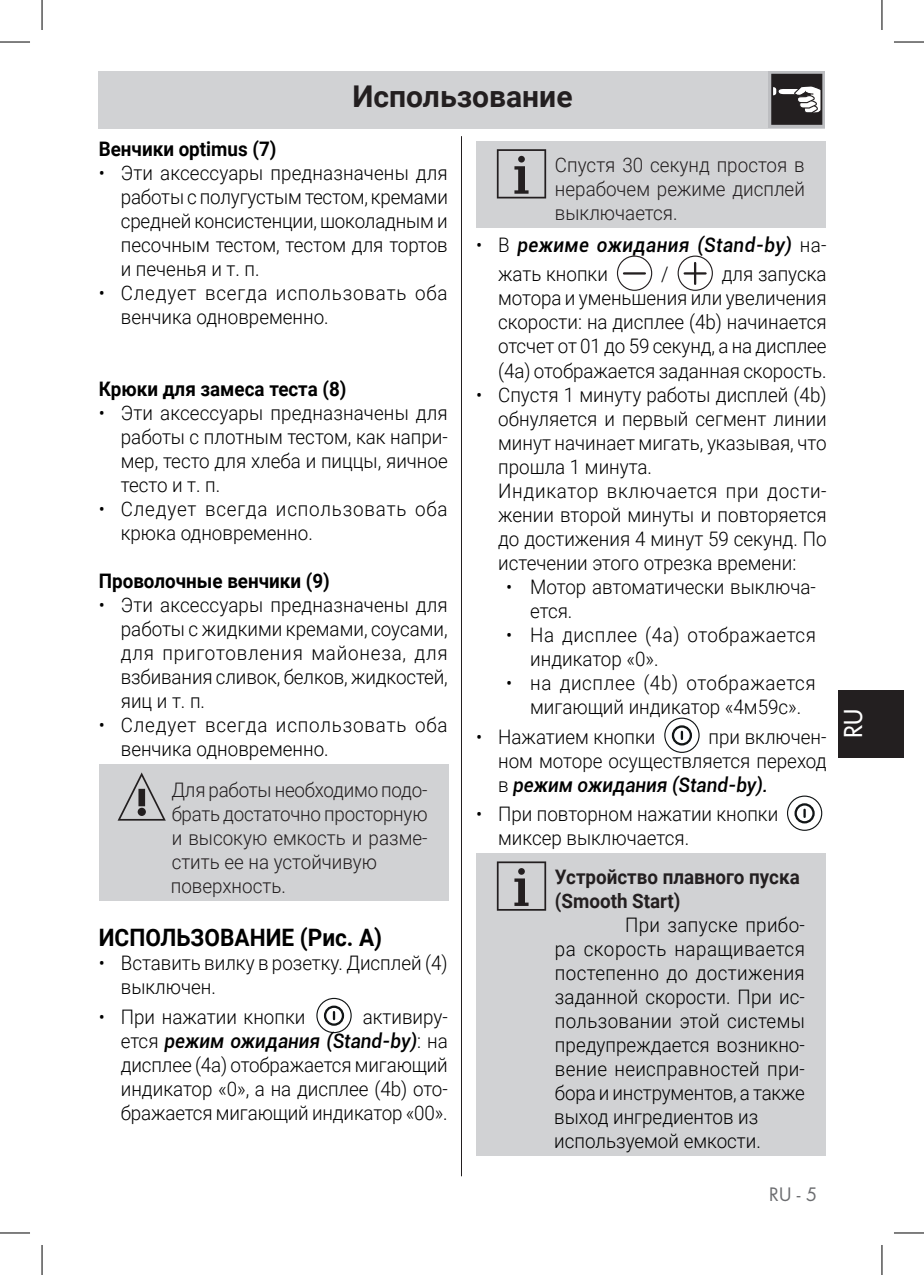
<style>
.page{position:relative;width:924px;height:1275px;background:#fff}
.page>*{position:absolute;margin:0;border:0;box-sizing:border-box;transform-origin:0 0}
.Testo{font:700 30px "Roboto";color:#231f20}
.testo_tab{font:700 24px "Roboto";color:#000;scale:.94 1}
.t1{font:500 24px "Futura Std";color:#fff}
.testo_tab-2{font:300 20px/24px "Roboto";color:#000;text-align:justify;scale:.94 1}
.testo_tab-3{font:300 20px/24px "Roboto";color:#231f20;text-align:justify;scale:.94 1}
.testo_tab-4{font:300 20px/24px "Roboto";letter-spacing:.04em;color:#000;scale:.94 1}
.testo_tab-5{font:700 20px "Roboto";color:#000;scale:.94 1}
.testo_tab-6{font:italic 500 20px/30px "Roboto";letter-spacing:.02em;color:#000;scale:.94 1}
.testo_tab-7{font:300 20px/24px "Roboto";letter-spacing:.03em;color:#000;scale:.94 1}
.testo_tab-8{font:700 20px "Roboto";color:#231f20;scale:.94 1}
.t2{font:18px "Futura Std";color:#6c6d70}
.s1{font-weight:500;font-style:italic}
.s2{font-weight:300;font-style:normal}
</style>
<div class="page">
<hr style="left:461px;top:136px;width:1px;height:1040px;background:#231f20">
<div style="left:99px;top:71px;width:725px;height:58px;background:#d1d2d4"></div>
<div style="left:837px;top:690px;width:65px;height:68px;background:#231f20"></div>
<svg style="left:768px;top:71px;width:56px;height:57px"></svg>
<svg style="left:770px;top:74px;width:52px;height:51px;background:#514d4e"></svg>
<div style="left:99px;top:764px;width:349px;height:137px;background:#d1d2d4"></div>
<svg style="left:118px;top:772px;width:48px;height:48px"></svg>
<svg style="left:317px;top:998px;width:34px;height:34px"></svg>
<div style="left:316px;top:998px;width:35px;height:35px;border:1px solid #111516;border-radius:50%"></div>
<div style="left:324px;top:1005px;width:20px;height:20px;border:2px solid #111516;border-radius:50%"></div>
<svg style="left:333px;top:1012px;width:2px;height:7px"></svg>
<div style="left:476px;top:141px;width:349px;height:86px;background:#d1d2d4"></div>
<svg style="left:496px;top:149px;width:50px;height:49px"></svg>
<div style="left:616px;top:255px;width:36px;height:36px;border:1px solid #231f20;border-radius:50%"></div>
<hr style="left:623px;top:272px;width:21px;height:2px;background:#231f20">
<svg style="left:677px;top:256px;width:35px;height:34px"></svg>
<div style="left:677px;top:255px;width:35px;height:36px;border:1px solid #231f20;border-radius:50%"></div>
<hr style="left:693px;top:263px;width:3px;height:21px;background:#231f20">
<hr style="left:684px;top:272px;width:21px;height:2px;background:#231f20">
<svg style="left:664px;top:718px;width:34px;height:34px"></svg>
<div style="left:664px;top:717px;width:35px;height:36px;border:1px solid #111516;border-radius:50%"></div>
<div style="left:671px;top:725px;width:20px;height:20px;border:2px solid #111516;border-radius:50%"></div>
<svg style="left:680px;top:732px;width:2px;height:7px"></svg>
<svg style="left:787px;top:796px;width:34px;height:34px"></svg>
<div style="left:786px;top:795px;width:35px;height:36px;border:1px solid #111516;border-radius:50%"></div>
<div style="left:794px;top:803px;width:20px;height:20px;border:2px solid #111516;border-radius:50%"></div>
<svg style="left:803px;top:809px;width:2px;height:8px"></svg>
<div style="left:476px;top:853px;width:349px;height:302px;background:#d1d2d4"></div>
<svg style="left:496px;top:861px;width:50px;height:49px"></svg>
<hr style="left:0;top:42px;width:30px;height:1px;background:#000">
<hr style="left:893px;top:42px;width:30px;height:1px;background:#000">
<hr style="left:0;top:1232px;width:30px;height:1px;background:#000">
<hr style="left:893px;top:1232px;width:30px;height:1px;background:#000">
<hr style="left:42px;top:0;width:1px;height:30px;background:#000">
<hr style="left:42px;top:1245px;width:1px;height:30px;background:#000">
<hr style="left:881px;top:0;width:1px;height:30px;background:#000">
<hr style="left:881px;top:1245px;width:1px;height:30px;background:#000">
<p class="Testo" style="left:352px;top:76px;width:221px">Использование</p>
<p class="testo_tab-5" style="left:99px;top:135px;width:190px">Венчики optimus (7)</p>
<p class="testo_tab-2" style="left:121px;top:160px;width:349px;text-indent:-22px">• Эти аксессуары предназначены для работы с полугустым тестом, кремами средней консистенции, шоколадным и песочным тестом, тестом для тортов и печенья и т. п.</p>
<p class="testo_tab-4" style="left:121px;top:280px;width:349px;text-indent:-22px">• Следует всегда использовать оба венчика одновременно.</p>
<p class="testo_tab-5" style="left:99px;top:375px;width:265px">Крюки для замеса теста (8)</p>
<p class="testo_tab-2" style="left:121px;top:400px;width:349px;text-indent:-22px">• Эти аксессуары предназначены для работы с плотным тестом, как напри&shy;мер, тесто для хлеба и пиццы, яичное тесто и т. п.</p>
<p class="testo_tab-4" style="left:121px;top:496px;width:349px;text-indent:-22px">• Следует всегда использовать оба крюка одновременно.</p>
<p class="testo_tab-5" style="left:99px;top:567px;width:247px">Проволочные венчики (9)</p>
<p class="testo_tab-2" style="left:121px;top:592px;width:349px;text-indent:-22px">• Эти аксессуары предназначены для работы с жидкими кремами, соусами, для приготовления майонеза, для взбивания сливок, белков, жидкостей, яиц и т. п.</p>
<p class="testo_tab-4" style="left:121px;top:712px;width:349px;text-indent:-22px">• Следует всегда использовать оба венчика одновременно.</p>
<p class="testo_tab-3" style="left:171px;top:777px;width:274px">Для работы необходимо подо&shy;брать достаточно просторную и высокую емкость и разме&shy;стить ее на устойчивую</p>
<p class="testo_tab-3" style="left:171px;top:873px;width:124px">поверхность.</p>
<p class="testo_tab" style="left:99px;top:920px;width:303px">ИСПОЛЬЗОВАНИЕ (Рис. A)</p>
<p class="testo_tab-2" style="left:121px;top:950px;width:349px;text-indent:-22px">• Вставить вилку в розетку. Дисплей (4) выключен.</p>
<p class="testo_tab-2" style="left:99px;top:1004px;width:221px">• При нажатии кнопки</p>
<p class="testo_tab-2" style="left:121px;top:1004px;width:349px;text-indent:242px">активиру&shy;ется <span class="s1">режим ожидания (Stand-by)</span>: на дисплее (4a) отображается мигающий индикатор «0», а на дисплее (4b) ото&shy;бражается мигающий индикатор «00».</p>
<p class="testo_tab-3" style="left:554px;top:152px;width:267px">Спустя 30 секунд простоя в нерабочем режиме дисплей выключается.</p>
<p class="testo_tab-6" style="left:498px;top:229px;width:351px;text-indent:-22px"><span class="s2">• В</span> режиме ожидания (Stand-by) <span class="s2">на&shy;жать кнопки</span></p>
<p class="testo_tab-2" style="left:661px;top:262px;width:9px">/</p>
<p class="testo_tab-2" style="left:498px;top:262px;width:351px;text-indent:223px">для запуска мотора и уменьшения или увеличения скорости: на дисплее (4b) начинается отсчет от 01 до 59 секунд, а на дисплее (4a) отображается заданная скорость.</p>
<p class="testo_tab-2" style="left:498px;top:382px;width:351px;text-indent:-22px">• Спустя 1 минуту работы дисплей (4b) обнуляется и первый сегмент линии минут начинает мигать, указывая, что прошла 1 минута.</p>
<p class="testo_tab-2" style="left:498px;top:478px;width:351px">Индикатор включается при дости&shy;жении второй минуты и повторяется до достижения 4 минут 59 секунд. По истечении этого отрезка времени:</p>
<p class="testo_tab-2" style="left:530px;top:574px;width:305px;text-indent:-24px">• Мотор автоматически выключа&shy;ется.</p>
<p class="testo_tab-7" style="left:530px;top:622px;width:305px;text-indent:-24px">• На дисплее (4a) отображается индикатор «0».</p>
<p class="testo_tab-2" style="left:506px;top:670px;width:331px;text-align:center">• на дисплее (4b) отображается мигающий индикатор «4м59с».</p>
<p class="testo_tab-2" style="left:476px;top:723px;width:192px">• Нажатием кнопки</p>
<p class="testo_tab-2" style="left:498px;top:723px;width:351px;text-indent:210px">при включен&shy;ном моторе осуществляется переход в <span class="s1">режим ожидания (Stand-by).</span></p>
<p class="testo_tab-2" style="left:498px;top:801px;width:299px;text-indent:-22px">• При повторном нажатии кнопки миксер выключается.</p>
<p class="testo_tab-8" style="left:554px;top:862px;width:262px">Устройство плавного пуска</p>
<p class="testo_tab-8" style="left:554px;top:886px;width:135px">(Smooth Start)</p>
<p class="testo_tab-2" style="left:554px;top:912px;width:267px;text-indent:70px">При запуске прибо&shy;ра скорость наращивается постепенно до достижения заданной скорости. При ис&shy;пользовании этой системы предупреждается возникно&shy;вение неисправностей при&shy;бора и инструментов, а также</p>
<p class="testo_tab-2" style="left:554px;top:1104px;width:218px">выход ингредиентов из</p>
<p class="testo_tab-2" style="left:554px;top:1128px;width:221px">используемой емкости.</p>
<p class="t2" style="left:768px;top:1182px;width:50px">RU - 5</p>
<p class="t1" style="left:837px;top:738px;width:31px;rotate:-90deg">RU</p>
</div>
